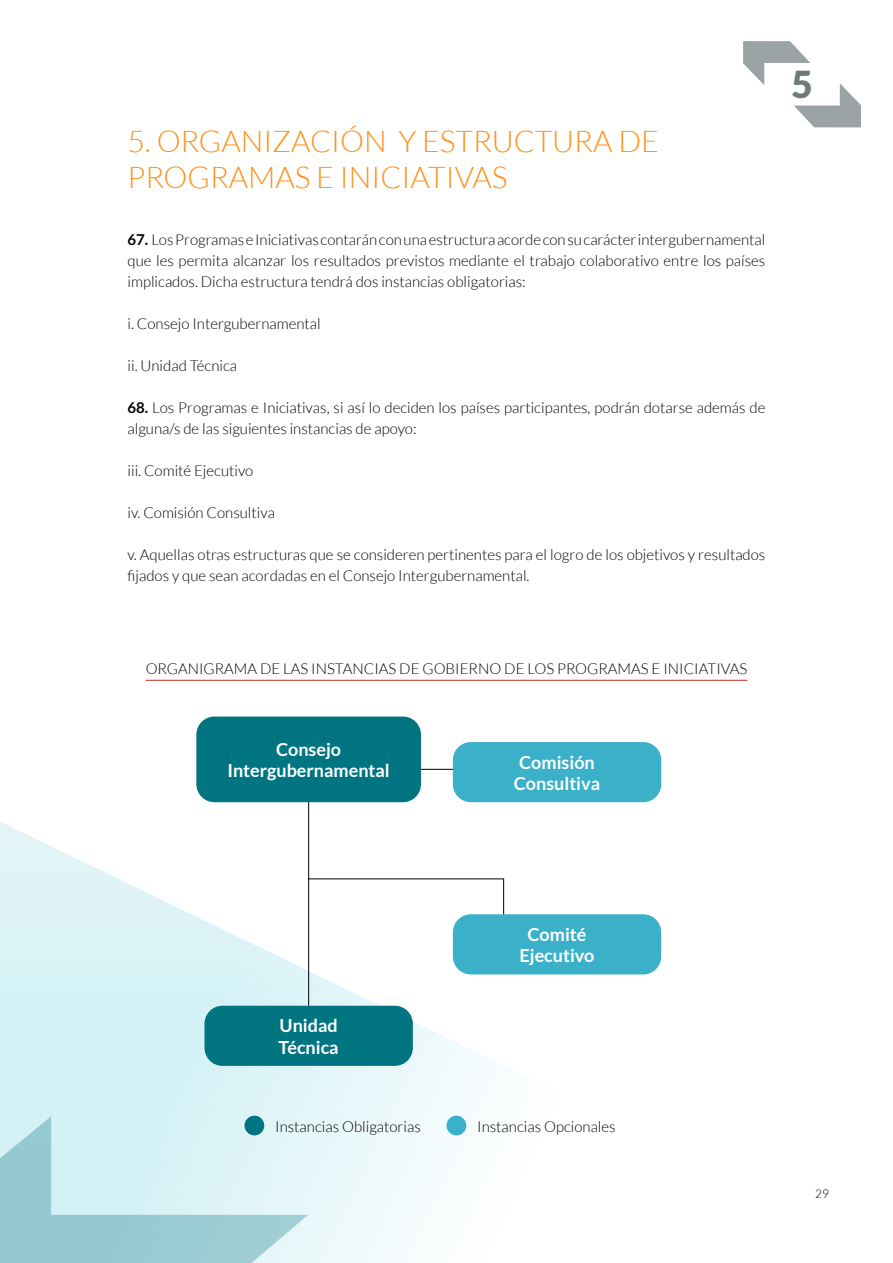
<style>
.page{position:relative;width:893px;height:1263px;background:#fff}
.page>*{position:absolute;margin:0;border:0;box-sizing:border-box;transform-origin:0 0}
.t1{font:900 37.2px "Lato";color:#6d7b7c}
.t2{font:300 30px/36px "Lato";color:#ff9017}
.t3{font:700 18px/21.6px "Lato";color:#fff;text-align:center}
.t4{font:300 15px/21px "Lato";color:#000}
.t5{font:300 12px "Lato";color:#000}
.s1{font-weight:700}
</style>
<div class="page">
<svg style="left:1px;top:783px;width:661px;height:480px"></svg>
<svg style="left:1px;top:1116px;width:307px;height:147px;background:#c0e3e8"></svg>
<svg style="left:743px;top:41px;width:118px;height:86px"></svg>
<hr style="left:308px;top:797px;width:1px;height:209px;background:#000">
<hr style="left:308px;top:878px;width:195px;height:1px;background:#000">
<hr style="left:308px;top:769px;width:195px;height:1px;background:#000">
<hr style="left:503px;top:878px;width:1px;height:49px;background:#000">
<div style="left:196px;top:716px;width:225px;height:86px;background:#007582;border-radius:18px"></div>
<div style="left:453px;top:742px;width:208px;height:60px;background:#3ab0c9;border-radius:18px"></div>
<div style="left:453px;top:914px;width:208px;height:60px;background:#3ab0c9;border-radius:18px"></div>
<div style="left:204px;top:1006px;width:209px;height:60px;background:#007582;border-radius:18px"></div>
<div style="left:244px;top:1116px;width:20px;height:19px;background:#007582;border-radius:50%"></div>
<div style="left:446px;top:1116px;width:20px;height:19px;background:#3ab0c9;border-radius:50%"></div>
<hr style="left:146px;top:680px;width:601px;height:1px;background:#be2e2b">
<h2 class="t2" style="left:128px;top:123px;width:533px">5. ORGANIZACIÓN Y ESTRUCTURA DE<br>PROGRAMAS E INICIATIVAS</h2>
<p class="t4" style="left:128px;top:229px;width:639px;text-align:justify"><span class="s1">67.</span> Los Programas e Iniciativas contarán con una estructura acorde con su carácter intergubernamental que les permita alcanzar los resultados previstos mediante el trabajo colaborativo entre los países implicados. Dicha estructura tendrá dos instancias obligatorias:</p>
<p class="t4" style="left:128px;top:313px;width:195px">i. Consejo Intergubernamental</p>
<p class="t4" style="left:128px;top:355px;width:111px">ii. Unidad Técnica</p>
<p class="t4" style="left:128px;top:397px;width:639px"><span class="s1">68.</span> Los Programas e Iniciativas, si así lo deciden los países participantes, podrán dotarse además de alguna/s de las siguientes instancias de apoyo:</p>
<p class="t4" style="left:128px;top:460px;width:127px">iii. Comité Ejecutivo</p>
<p class="t4" style="left:128px;top:502px;width:149px">iv. Comisión Consultiva</p>
<p class="t4" style="left:128px;top:544px;width:639px">v. Aquellas otras estructuras que se consideren pertinentes para el logro de los objetivos y resultados fijados y que sean acordadas en el Consejo Intergubernamental.</p>
<h1 class="t1" style="left:791px;top:63px;width:23px">5</h1>
<p class="t4" style="left:146px;top:658px;width:603px">ORGANIGRAMA DE LAS INSTANCIAS DE GOBIERNO DE LOS PROGRAMAS E INICIATIVAS</p>
<p class="t3" style="left:227px;top:738px;width:164px">Consejo<br>Intergubernamental</p>
<p class="t3" style="left:514px;top:751px;width:88px">Comisión<br>Consultiva</p>
<p class="t3" style="left:279px;top:1014px;width:62px;text-align:left">Unidad<br>Técnica</p>
<p class="t3" style="left:520px;top:923px;width:76px">Comité<br>Ejecutivo</p>
<p class="t4" style="left:275px;top:1116px;width:147px">Instancias Obligatorias</p>
<p class="t4" style="left:477px;top:1116px;width:140px">Instancias Opcionales</p>
<p class="t5" style="left:815px;top:1188px;width:15px">29</p>
</div>
